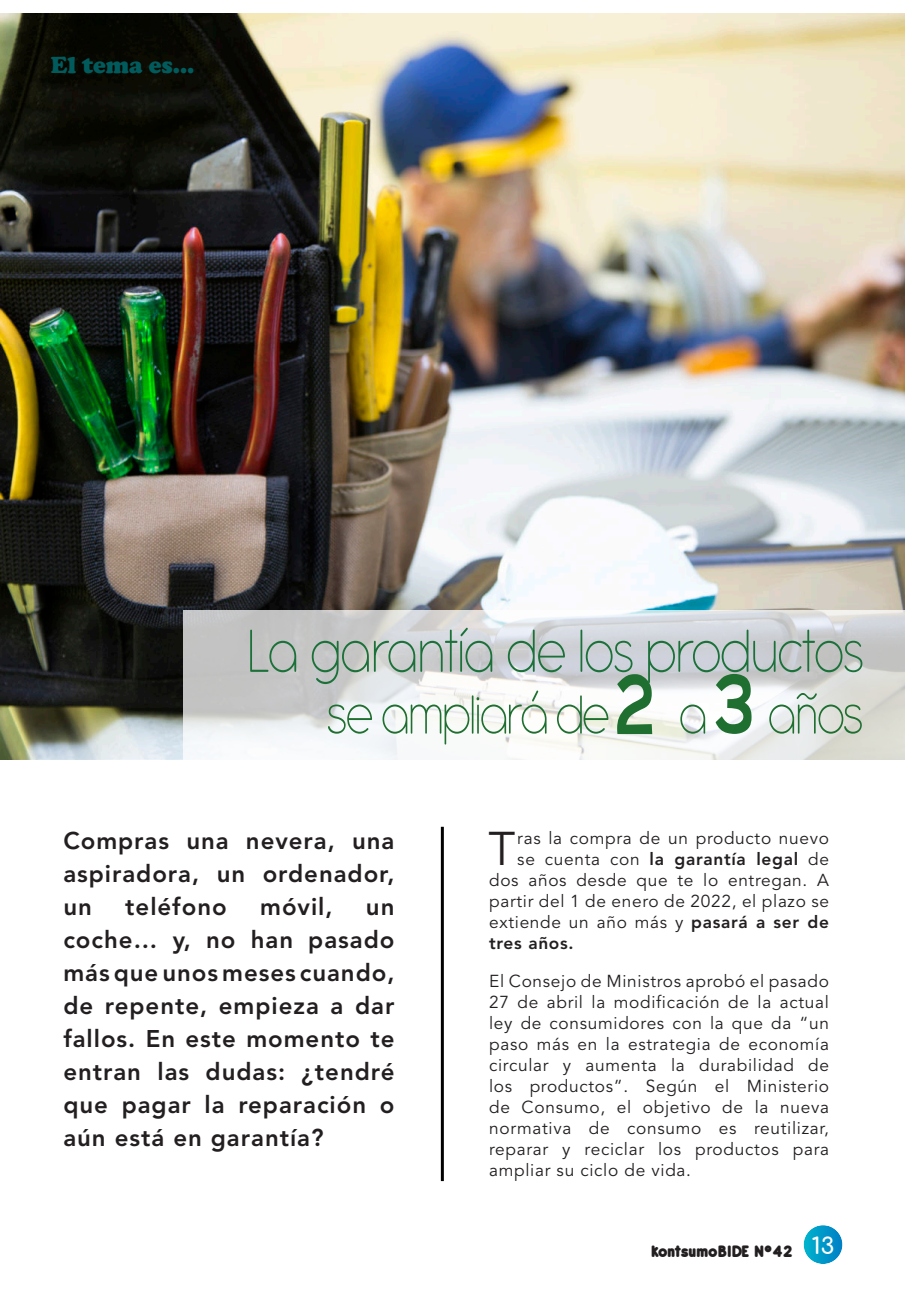
<style>
.page{position:relative;width:906px;height:1289px;background:#fff}
.page>*{position:absolute;margin:0;border:0;box-sizing:border-box;transform-origin:0 0}
.t1{font:200 66px "Antipasto Pro";letter-spacing:-.01em;color:#1b7139;scale:.85 1}
.t2{font:200 60px "Antipasto";letter-spacing:-.04em;color:#1e6f30;scale:.85 1}
.t3{font:46.95px "Avenir LT Std";color:#231f20}
.t4{font:800 24px/33px "Avenir LT Std";letter-spacing:.04em;color:#231f20;text-align:justify}
.t5{font:900 24px "Cooper";color:#015b5c}
.t6{font:700 22.5px "Comfortaa";color:#fff}
.t7{font:800 18px "Antipasto";letter-spacing:-.025em;color:#231f20}
.t8{font:17.25px/21px "Avenir LT Std";letter-spacing:.04em;color:#231f20;text-align:justify}
.t9{font:800 17.25px "Avenir LT Std";letter-spacing:.04em;color:#231f20}
.s1{font-family:"Burbin Casual NC";font-weight:400;font-size:75px}
.s2{font-weight:400}
.s3{font-weight:800}
</style>
<div class="page">
<img style="left:0;top:14px;width:905px;height:745px">
<div style="left:803px;top:1225px;width:39px;height:38px;background:linear-gradient(to right,#0db8cf,#007dc5);border-radius:19px"></div>
<hr style="left:441px;top:826px;width:3px;height:354px;background:#000">
<svg style="left:183px;top:610px;width:722px;height:150px"></svg>
<h3 class="t5" style="left:51px;top:56px;width:145px">El tema es...</h3>
<h1 class="t1" style="left:246px;top:616px;width:727px">La garantía de los productos</h1>
<h2 class="t2" style="left:326px;top:689px;width:634px">se ampliará de<span class="s1">2</span> a <span class="s1">3</span> años</h2>
<h3 class="t4" style="left:63px;top:824px;width:333px">Compras una nevera, una aspiradora, un ordenador, un</h3>
<h3 class="t4" style="left:125px;top:890px;width:103px">teléfono</h3>
<h3 class="t4" style="left:260px;top:890px;width:74px">móvil,</h3>
<h3 class="t4" style="left:63px;top:890px;width:333px;text-indent:302px">un coche… y, no han pasado más que unos meses cuando, de repente, empieza a dar fallos. En este momento te entran las dudas: ¿tendré que pagar la reparación o aún está en garantía?</h3>
<h3 class="t3" style="left:488px;top:829px;width:28px">T</h3>
<p class="t8" style="left:517px;top:829px;width:313px">ras la compra de un producto nuevo</p>
<p class="t9" style="left:517px;top:849px;width:313px"><span class="s2">se cuenta con</span> la garantía legal <span class="s2">de</span></p>
<p class="t8" style="left:489px;top:871px;width:341px">dos años desde que te lo entregan. A</p>
<p class="t8" style="left:489px;top:892px;width:341px">partir del 1 de enero de 2022, el plazo se</p>
<p class="t8" style="left:489px;top:913px;width:341px">extiende un año más y <span class="s3">pasará a ser de</span></p>
<p class="t9" style="left:489px;top:933px;width:86px">tres años.</p>
<p class="t8" style="left:489px;top:972px;width:341px">El Consejo de Ministros aprobó el pasado 27 de abril la modificación de la actual ley de consumidores con la que da “un paso más en la estrategia de economía circular y aumenta la durabilidad de los productos”. Según el Ministerio de Consumo, el objetivo de la nueva normativa de consumo es reutilizar, reparar y reciclar los productos para ampliar su ciclo de vida.</p>
<p class="t7" style="left:651px;top:1240px;width:143px">kontsumoBIDE Nº42</p>
<h3 class="t6" style="left:812px;top:1232px;width:24px">13</h3>
</div>
